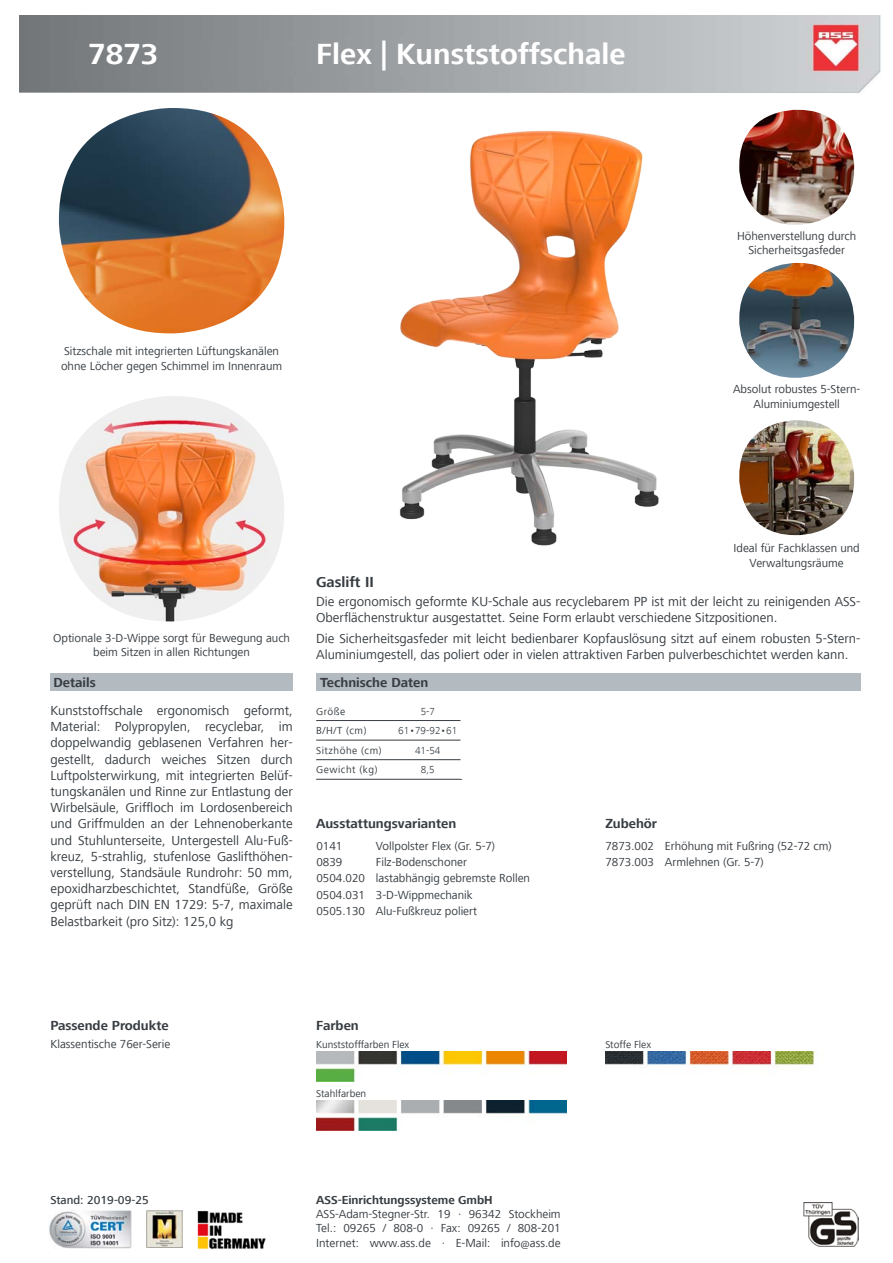
<style>
.page{position:relative;width:893px;height:1263px;background:#fff}
.page>*{position:absolute;margin:0;border:0;box-sizing:border-box;transform-origin:0 0}
.t1{font:700 30px "Frutiger Next LT";color:#fff}
.t2{font:700 15px "Frutiger Next LT";color:#373d42}
.t3{font:13.5px/16.2px "Frutiger Next LT";color:#373d42}
.t4{font:700 13.5px "Frutiger Next LT";color:#373d42}
.t5{font:12px/14.4px "Frutiger Next LT";color:#373d42;text-align:center}
.t6{font:700 12px "Frutiger Next LT";color:#373d42}
.t7{font:500 12px "Frutiger Next LT";color:#373d42}
.t8{font:10.5px "Frutiger Next LT";color:#373d42}
.t9{font:10.5px "Frutiger Next LT";letter-spacing:.05em;color:#373d42}
.t10{font:300 10.5px "Frutiger Next LT";color:#373d42}
</style>
<div class="page">
<img style="left:20px;top:16px;width:861px;height:77px">
<div style="left:50px;top:673px;width:243px;height:17px;background:#b3bac0"></div>
<img style="left:59px;top:396px;width:225px;height:225px">
<img style="left:400px;top:130px;width:259px;height:416px">
<img style="left:59px;top:108px;width:225px;height:225px">
<img style="left:739px;top:110px;width:115px;height:115px">
<img style="left:739px;top:263px;width:115px;height:115px">
<img style="left:739px;top:420px;width:115px;height:115px">
<img style="left:49px;top:1210px;width:82px;height:39px">
<hr style="left:316px;top:720px;width:79px;height:1px;background:#373d42">
<hr style="left:316px;top:740px;width:79px;height:1px;background:#373d42">
<hr style="left:316px;top:759px;width:79px;height:1px;background:#373d42">
<hr style="left:316px;top:779px;width:79px;height:1px;background:#373d42">
<hr style="left:395px;top:720px;width:66px;height:1px;background:#373d42">
<hr style="left:395px;top:740px;width:66px;height:1px;background:#373d42">
<hr style="left:395px;top:759px;width:66px;height:1px;background:#373d42">
<hr style="left:395px;top:779px;width:67px;height:1px;background:#373d42">
<div style="left:316px;top:673px;width:544px;height:17px;background:#b3bac0"></div>
<img style="left:803px;top:1202px;width:56px;height:44px">
<img style="left:317px;top:1052px;width:250px;height:29px">
<img style="left:317px;top:1101px;width:250px;height:29px">
<img style="left:606px;top:1052px;width:209px;height:22px">
<img style="left:146px;top:1210px;width:36px;height:38px">
<img style="left:197px;top:1211px;width:69px;height:39px">
<h1 class="t1" style="left:88px;top:38px;width:72px">7873</h1>
<h1 class="t1" style="left:316px;top:38px;width:311px">Flex | Kunststoffschale</h1>
<p class="t5" style="left:61px;top:344px;width:223px;text-align:left">Sitzschale mit integrierten Lüftungskanälen ohne Löcher gegen Schimmel im Innenraum</p>
<p class="t2" style="left:316px;top:573px;width:59px">Gaslift II</p>
<p class="t5" style="left:737px;top:229px;width:121px">Höhenverstellung durch<br>Sicherheitsgasfeder</p>
<p class="t5" style="left:733px;top:382px;width:129px">Absolut robustes 5-Stern-<br>Aluminiumgestell</p>
<p class="t5" style="left:734px;top:541px;width:128px">Ideal für Fachklassen und<br>Verwaltungsräume</p>
<p class="t5" style="left:53px;top:631px;width:239px">Optionale 3-D-Wippe sorgt für Bewegung auch beim Sitzen in allen Richtungen</p>
<p class="t4" style="left:53px;top:675px;width:44px">Details</p>
<p class="t3" style="left:50px;top:702px;width:244px;text-align:justify">Kunststoffschale ergonomisch geformt, Material: Polypropylen, recyclebar, im doppelwandig geblasenen Verfahren her&shy;gestellt, dadurch weiches Sitzen durch Luftpolsterwirkung, mit integrierten Belüf&shy;tungskanälen und Rinne zur Entlastung der Wirbelsäule, Griffloch im Lordosenbereich und Griffmulden an der Lehnenoberkante und Stuhlunterseite, Untergestell Alu-Fuß&shy;kreuz, 5-strahlig, stufenlose Gaslifthöhen&shy;verstellung, Standsäule Rundrohr: 50 mm, epoxidharzbeschichtet, Standfüße, Größe geprüft nach DIN EN 1729: 5-7, maximale Belastbarkeit (pro Sitz): 125,0 kg</p>
<p class="t3" style="left:316px;top:593px;width:546px">Die ergonomisch geformte KU-Schale aus recyclebarem PP ist mit der leicht zu reinigenden ASS-<br>Oberflächenstruktur ausgestattet. Seine Form erlaubt verschiedene Sitzpositionen.</p>
<p class="t3" style="left:316px;top:630px;width:546px">Die Sicherheitsgasfeder mit leicht bedienbarer Kopfauslösung sitzt auf einem robusten 5-Stern-<br>Aluminiumgestell, das poliert oder in vielen attraktiven Farben pulverbeschichtet werden kann.</p>
<p class="t4" style="left:320px;top:675px;width:110px">Technische Daten</p>
<p class="t8" style="left:316px;top:705px;width:31px">Größe</p>
<p class="t10" style="left:421px;top:705px;width:16px">5-7</p>
<p class="t8" style="left:316px;top:725px;width:52px">B/H/T (cm)</p>
<p class="t10" style="left:398px;top:725px;width:60px">61•79-92•61</p>
<p class="t9" style="left:316px;top:744px;width:67px">Sitzhöhe (cm)</p>
<p class="t10" style="left:415px;top:744px;width:27px">41-54</p>
<p class="t9" style="left:316px;top:764px;width:63px">Gewicht (kg)</p>
<p class="t10" style="left:421px;top:764px;width:15px">8,5</p>
<p class="t4" style="left:316px;top:815px;width:142px">Ausstattungsvarianten</p>
<p class="t4" style="left:605px;top:815px;width:53px">Zubehör</p>
<p class="t5" style="left:316px;top:839px;width:28px">0141</p>
<p class="t5" style="left:376px;top:839px;width:121px">Vollpolster Flex (Gr. 5-7)</p>
<p class="t5" style="left:316px;top:855px;width:28px">0839</p>
<p class="t5" style="left:316px;top:854px;width:215px;line-height:16.2px;text-align:left;text-indent:60px">Filz-Bodenschoner<br>0504.020 lastabhängig gebremste Rollen<br>0504.031 3-D-Wippmechanik<br>0505.130 Alu-Fußkreuz poliert</p>
<p class="t5" style="left:605px;top:838px;width:228px;line-height:16.2px;text-align:left">7873.002 Erhöhung mit Fußring (52-72 cm)<br>7873.003 Armlehnen (Gr. 5-7)</p>
<p class="t4" style="left:50px;top:1017px;width:120px">Passende Produkte</p>
<p class="t4" style="left:316px;top:1017px;width:44px">Farben</p>
<p class="t5" style="left:50px;top:1037px;width:121px">Klassentische 76er-Serie</p>
<p class="t8" style="left:316px;top:1039px;width:95px">Kunststofffarben Flex</p>
<p class="t7" style="left:50px;top:1193px;width:100px">Stand: 2019-09-25</p>
<p class="t8" style="left:316px;top:1088px;width:51px">Stahlfarben</p>
<p class="t6" style="left:316px;top:1193px;width:178px">ASS-Einrichtungssysteme GmbH</p>
<p class="t5" style="left:316px;top:1207px;width:246px;text-align:justify">ASS-Adam-Stegner-Str. 19 · 96342 Stockheim Tel.: 09265 / 808-0 · Fax: 09265 / 808-201<br>Internet: www.ass.de · E-Mail: info@ass.de</p>
<p class="t8" style="left:605px;top:1039px;width:47px">Stoffe Flex</p>
</div>
